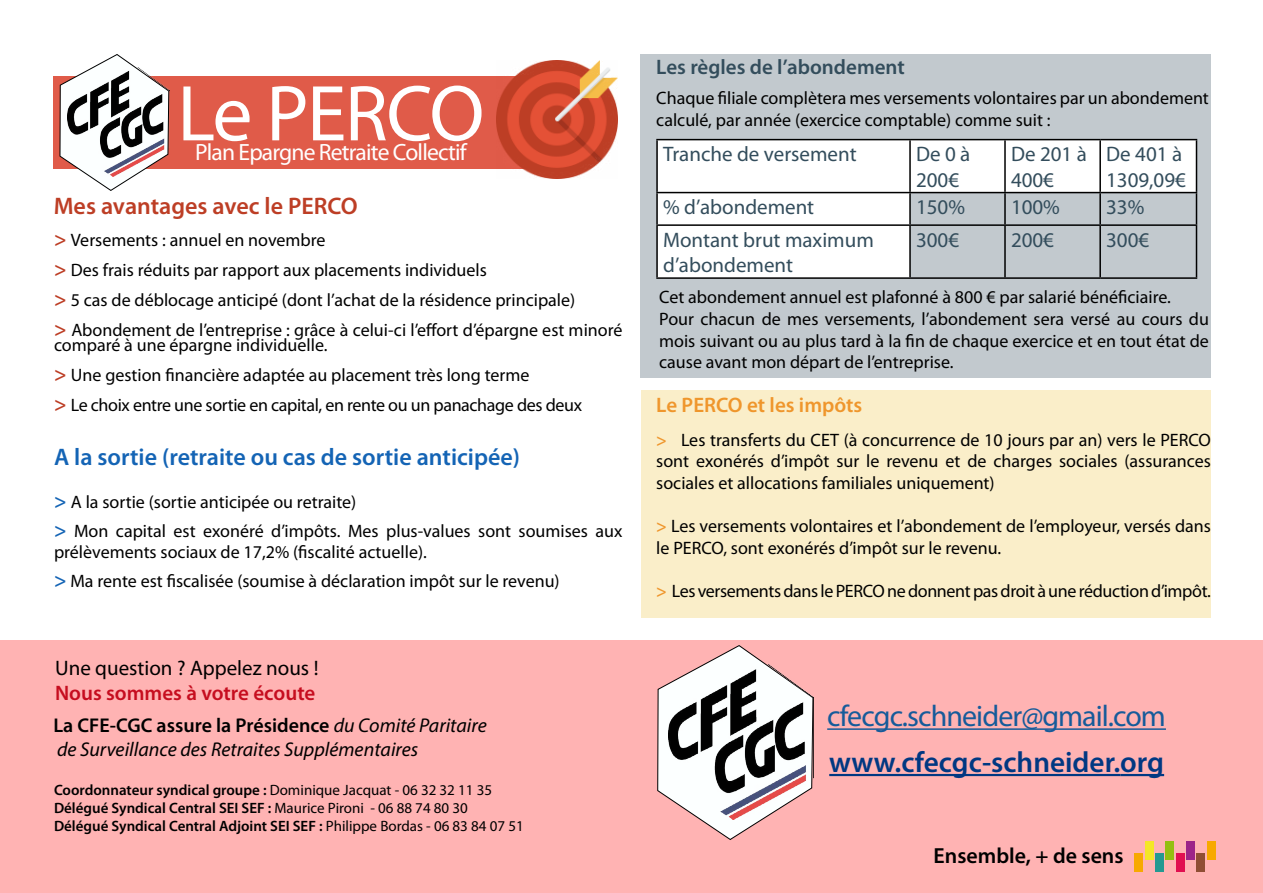
<style>
.page{position:relative;width:1263px;height:893px;background:#fff}
.page>*{position:absolute;margin:0;border:0;box-sizing:border-box;transform-origin:0 0}
.t1{font:79.8px "Myriad Pro";letter-spacing:-.02em;color:#fff}
.t2{font:30px "Myriad Pro";letter-spacing:-.03em;color:#165b9a}
.t3{font:600 29.25px "Myriad Pro";color:#003882}
.t4{font:600 24px "Myriad Pro";color:#1464b5}
.t5{font:600 24px "Myriad Pro";color:#bd3e25}
.t6{font:23.55px "Myriad Pro";letter-spacing:-.035em;color:#fff}
.t7{font:600 21.9px "Myriad Pro";color:#000}
.t8{font:21px/25.2px "Myriad Pro";color:#334d5c}
.t9{font:21px "Myriad Pro";color:#000}
.t10{font:600 21px "Myriad Pro";color:#334d5c}
.t11{font:600 21px "Myriad Pro";color:#c60d1f}
.t12{font:600 21px "Myriad Pro";color:#ef962c}
.t13{font:italic 19.95px/24px "Myriad Pro";color:#000}
.t14{font:18px/21.6px "Myriad Pro";color:#000}
.t15{font:18px "Myriad Pro";letter-spacing:-.02em;color:#000}
.t16{font:600 15px/18px "Myriad Pro";color:#000}
.s1{font-weight:600;font-size:21px;color:#bd3e25}
.s2{font-weight:600;font-size:21px;color:#1464b5}
.s3{font-weight:600;font-style:normal}
.s4{font-weight:400}
.s5{font-weight:600;color:#ef962c}
.s6{font-size:29.55px}
</style>
<div class="page">
<div style="left:54px;top:77px;width:503px;height:92px;background:#e05b49"></div>
<div style="left:0;top:640px;width:1263px;height:253px;background:#ffb3b3"></div>
<img style="left:496px;top:61px;width:121px;height:118px">
<div style="left:640px;top:54px;width:571px;height:324px;background:#c2c9ce"></div>
<svg style="left:658px;top:140px;width:538px;height:137px"></svg>
<hr style="left:656px;top:139px;width:254px;height:1px;background:#000">
<hr style="left:656px;top:140px;width:2px;height:52px;background:#000">
<hr style="left:910px;top:139px;width:95px;height:1px;background:#000">
<hr style="left:909px;top:140px;width:2px;height:52px;background:#000">
<hr style="left:1005px;top:139px;width:95px;height:1px;background:#000">
<hr style="left:1004px;top:140px;width:2px;height:52px;background:#000">
<hr style="left:1100px;top:139px;width:97px;height:1px;background:#000">
<hr style="left:1099px;top:140px;width:2px;height:52px;background:#000">
<hr style="left:1196px;top:140px;width:1px;height:52px;background:#000">
<hr style="left:656px;top:192px;width:254px;height:1px;background:#000">
<hr style="left:656px;top:193px;width:2px;height:31px;background:#000">
<hr style="left:910px;top:192px;width:95px;height:1px;background:#000">
<hr style="left:909px;top:193px;width:2px;height:31px;background:#000">
<hr style="left:1005px;top:192px;width:95px;height:1px;background:#000">
<hr style="left:1004px;top:193px;width:2px;height:31px;background:#000">
<hr style="left:1100px;top:192px;width:97px;height:1px;background:#000">
<hr style="left:1099px;top:193px;width:2px;height:31px;background:#000">
<hr style="left:1196px;top:193px;width:1px;height:31px;background:#000">
<hr style="left:656px;top:224px;width:254px;height:2px;background:#000">
<hr style="left:656px;top:226px;width:2px;height:51px;background:#000">
<hr style="left:910px;top:224px;width:95px;height:2px;background:#000">
<hr style="left:909px;top:226px;width:2px;height:51px;background:#000">
<hr style="left:1005px;top:224px;width:95px;height:2px;background:#000">
<hr style="left:1004px;top:226px;width:2px;height:51px;background:#000">
<hr style="left:1100px;top:224px;width:97px;height:2px;background:#000">
<hr style="left:1099px;top:226px;width:2px;height:51px;background:#000">
<hr style="left:1196px;top:226px;width:1px;height:51px;background:#000">
<hr style="left:656px;top:277px;width:254px;height:2px;background:#000">
<hr style="left:910px;top:277px;width:95px;height:2px;background:#000">
<hr style="left:1005px;top:277px;width:95px;height:2px;background:#000">
<hr style="left:1100px;top:277px;width:97px;height:2px;background:#000">
<hr style="left:829px;top:774px;width:291px;height:2px;background:#003882">
<hr style="left:1120px;top:774px;width:44px;height:2px;background:#003882">
<hr style="left:827px;top:728px;width:339px;height:2px;background:#165b9a">
<svg style="left:59px;top:54px;width:80px;height:137px"></svg>
<img style="left:67px;top:68px;width:102px;height:109px">
<div style="left:1134px;top:853px;width:9px;height:18px;background:#f7a900"></div>
<div style="left:1207px;top:841px;width:8px;height:19px;background:#f7a900"></div>
<div style="left:1145px;top:841px;width:8px;height:19px;background:#f4e726"></div>
<div style="left:1155px;top:853px;width:8px;height:18px;background:#249991"></div>
<div style="left:1166px;top:841px;width:8px;height:19px;background:#94bf10"></div>
<div style="left:1176px;top:853px;width:8px;height:18px;background:#e10f50"></div>
<div style="left:1197px;top:853px;width:8px;height:18px;background:#904e34"></div>
<div style="left:1186px;top:841px;width:8px;height:19px;background:#9c2488"></div>
<svg style="left:657px;top:645px;width:157px;height:195px"></svg>
<img style="left:668px;top:664px;width:145px;height:156px">
<div style="left:642px;top:390px;width:569px;height:228px;background:#faeec9"></div>
<h1 class="t1" style="left:177px;top:64px;width:308px">Le PERCO</h1>
<h3 class="t6" style="left:195px;top:138px;width:273px">Plan Epargne Retraite Collectif</h3>
<h3 class="t5" style="left:54px;top:190px;width:306px">Mes avantages avec le PERCO</h3>
<p class="t14" style="left:54px;top:224px;width:570px;line-height:30px"><span class="s1">&gt;</span> Versements : annuel en novembre<br><span class="s1">&gt;</span> Des frais réduits par rapport aux placements individuels<br><span class="s1">&gt;</span> 5 cas de déblocage anticipé (dont l’achat de la résidence principale)<br><span class="s1">&gt;</span> Abondement de l’entreprise : grâce à celui-ci l’effort d’épargne est minoré</p>
<p class="t14" style="left:54px;top:329px;width:530px;line-height:30px">comparé à une épargne individuelle.<br><span class="s1">&gt;</span> Une gestion financière adaptée au placement très long terme<br><span class="s1">&gt;</span> Le choix entre une sortie en capital, en rente ou un panachage des deux</p>
<h3 class="t4" style="left:54px;top:442px;width:468px">A la sortie (retraite ou cas de sortie anticipée)</h3>
<p class="t14" style="left:54px;top:487px;width:570px;line-height:29.1px"><span class="s2">&gt;</span> A la sortie (sortie anticipée ou retraite)<br><span class="s2">&gt;</span> Mon capital est exonéré d’impôts. Mes plus-values sont soumises aux</p>
<p class="t14" style="left:54px;top:537px;width:507px;line-height:29.1px">prélèvements sociaux de 17,2% (fiscalité actuelle).<br><span class="s2">&gt;</span> Ma rente est fiscalisée (soumise à déclaration impôt sur le revenu)</p>
<p class="t9" style="left:55px;top:655px;width:265px">Une question ? Appelez nous !</p>
<p class="t11" style="left:55px;top:680px;width:262px">Nous sommes à votre écoute</p>
<p class="t13" style="left:53px;top:713px;width:435px"><span class="s3">La CFE-CGC assure la Présidence</span> du Comité Paritaire de Surveillance des Retraites Supplémentaires</p>
<p class="t16" style="left:54px;top:781px;width:471px">Coordonnateur syndical groupe : <span class="s4">Dominique Jacquat - 06 32 32 11 35<br></span>Délégué Syndical Central SEI SEF : <span class="s4">Maurice Pironi - 06 88 74 80 30<br></span>Délégué Syndical Central Adjoint SEI SEF : <span class="s4">Philippe Bordas - 06 83 84 07 51</span></p>
<p class="t10" style="left:656px;top:54px;width:250px">Les règles de l’abondement</p>
<p class="t14" style="left:656px;top:87px;width:554px">Chaque filiale complètera mes versements volontaires par un abondement calculé, par année (exercice comptable) comme suit :</p>
<p class="t8" style="left:663px;top:141px;width:195px">Tranche de versement</p>
<p class="t8" style="left:916px;top:141px;width:56px">De 0 à<br>200€</p>
<p class="t8" style="left:1011px;top:141px;width:77px">De 201 à<br>400€</p>
<p class="t8" style="left:1106px;top:141px;width:81px">De 401 à<br>1309,09€</p>
<p class="t8" style="left:663px;top:194px;width:153px">% d’abondement</p>
<p class="t8" style="left:916px;top:194px;width:50px">150%</p>
<p class="t8" style="left:1011px;top:194px;width:50px">100%</p>
<p class="t8" style="left:1106px;top:194px;width:40px">33%</p>
<p class="t8" style="left:663px;top:227px;width:212px">Montant brut maximum d’abondement</p>
<p class="t8" style="left:916px;top:227px;width:45px">300€</p>
<p class="t8" style="left:1011px;top:227px;width:45px">200€</p>
<p class="t8" style="left:1106px;top:227px;width:45px">300€</p>
<p class="t14" style="left:659px;top:286px;width:551px">Cet abondement annuel est plafonné à 800 € par salarié bénéficiaire.<br>Pour chacun de mes versements, l’abondement sera versé au cours du mois suivant ou au plus tard à la fin de chaque exercice et en tout état de cause avant mon départ de l’entreprise.</p>
<p class="t12" style="left:656px;top:392px;width:208px">Le PERCO et les impôts</p>
<p class="t14" style="left:656px;top:429px;width:556px;text-align:justify"><span class="s5">&gt;</span> Les transferts du CET (à concurrence de 10 jours par an) vers le PERCO sont exonérés d’impôt sur le revenu et de charges sociales (assurances sociales et allocations familiales uniquement)</p>
<p class="t14" style="left:656px;top:515px;width:556px"><span class="s5">&gt;</span> Les versements volontaires et l’abondement de l’employeur, versés dans le PERCO, sont exonérés d’impôt sur le revenu.</p>
<p class="t15" style="left:656px;top:580px;width:556px"><span class="s5">&gt;</span> Les versements dans le PERCO ne donnent pas droit à une réduction d’impôt.</p>
<h2 class="t2" style="left:827px;top:698px;width:340px">cfecgc.schneider@gmail.com</h2>
<h3 class="t3" style="left:829px;top:744px;width:336px">www.cfecgc-schneider.<span class="s6">org</span></h3>
<p class="t7" style="left:934px;top:841px;width:191px">Ensemble, + de sens</p>
</div>
